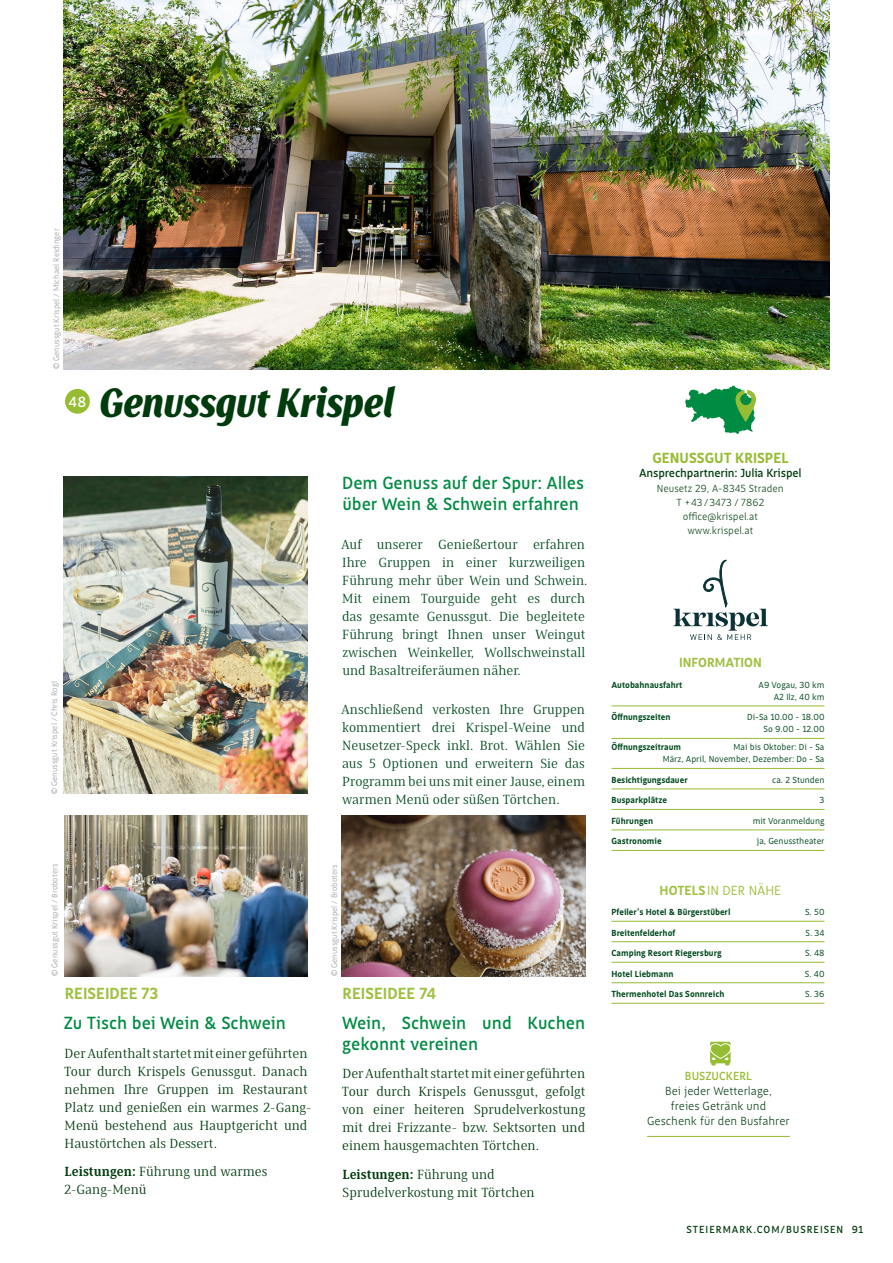
<style>
.page{position:relative;width:893px;height:1263px;background:#fff}
.page>*{position:absolute;margin:0;border:0;box-sizing:border-box;transform-origin:0 0}
.t1{font:italic 900 42px "Saya Semi Sans FY";letter-spacing:-.01em;color:#003b0d}
.t2{font:500 18px/21px "Saya FY";color:#008b43}
.t3{font:700 16.5px "Saya FY";color:#a0c144}
.t4{font:700 15px "Saya FY";color:#96bc33}
.t5{font:500 15px "Saya FY";color:#fff}
.t6{font:13.5px/18px "Saya Serif FY";color:#003b0d}
.t7{font:13.5px/18px "Saya Serif FY";color:#00491e}
.t8{font:13.5px "Saya FY";color:#a0c144}
.t9{font:700 13.5px "Saya FY";color:#a0c144}
.t10{font:300 12px/15px "Saya FY";color:#003b0d;text-align:center}
.t11{font:500 12px "Saya FY";letter-spacing:-.01em;color:#003b0d}
.t12{font:500 12px "Saya FY";color:#96bc33}
.t13{font:300 10.5px/14.2px "Saya FY";color:#003b0d;text-align:center}
.t14{font:500 10.5px "Saya FY";letter-spacing:.09em;color:#003b0d}
.t15{font:700 9px "Saya FY";color:#00491e}
.t16{font:9px/12px "Saya FY";color:#00491e;text-align:right}
.t17{font:300 8.25px "Saya FY";color:#939598}
.s1{font-weight:700}
</style>
<div class="page">
<img style="left:64px;top:476px;width:244px;height:317px">
<img style="left:64px;top:0;width:765px;height:370px">
<div style="left:66px;top:390px;width:23px;height:23px;background:#96bc33;border-radius:50%"></div>
<div style="left:65px;top:389px;width:25px;height:25px;border:2px solid #96bc33;border-radius:50%"></div>
<hr style="left:647px;top:1136px;width:143px;height:1px;background:#96bc33">
<svg style="left:710px;top:1042px;width:20px;height:23px"></svg>
<hr style="left:611px;top:705px;width:213px;height:1px;background:#96bc33">
<hr style="left:611px;top:738px;width:213px;height:1px;background:#96bc33">
<hr style="left:611px;top:768px;width:213px;height:1px;background:#96bc33">
<hr style="left:611px;top:788px;width:213px;height:1px;background:#96bc33">
<hr style="left:611px;top:809px;width:213px;height:1px;background:#96bc33">
<hr style="left:611px;top:829px;width:213px;height:1px;background:#96bc33">
<hr style="left:611px;top:850px;width:213px;height:1px;background:#96bc33">
<hr style="left:611px;top:921px;width:213px;height:1px;background:#96bc33">
<hr style="left:611px;top:941px;width:213px;height:1px;background:#96bc33">
<hr style="left:611px;top:962px;width:213px;height:1px;background:#96bc33">
<hr style="left:611px;top:982px;width:213px;height:1px;background:#96bc33">
<hr style="left:611px;top:1003px;width:213px;height:1px;background:#96bc33">
<svg style="left:685px;top:386px;width:71px;height:48px"></svg>
<svg style="left:673px;top:560px;width:95px;height:80px"></svg>
<img style="left:64px;top:815px;width:244px;height:161px">
<img style="left:342px;top:815px;width:244px;height:161px">
<p class="t17" style="left:52px;top:369px;width:142px;rotate:-90deg">© Genussgut Krispel / Michael Reidinger</p>
<p class="t5" style="left:69px;top:393px;width:19px">48</p>
<h1 class="t1" style="left:99px;top:376px;width:296px">Genussgut Krispel</h1>
<p class="t17" style="left:49px;top:794px;width:114px;rotate:-90deg">© Genussgut Krispel / Chris Rogl</p>
<h2 class="t2" style="left:342px;top:473px;width:243px">Dem Genuss auf der Spur: Alles über Wein &amp; Schwein erfahren</h2>
<p class="t7" style="left:341px;top:535px;width:248px">Auf unserer Genießertour erfahren Ihre Gruppen in einer kurzweiligen Führung mehr über Wein und Schwein.<br>Mit einem Tourguide geht es durch das gesamte Genussgut. Die begleitete Führung bringt Ihnen unser Weingut zwischen Weinkeller, Wollschweinstall und Basaltreiferäumen näher.</p>
<p class="t7" style="left:341px;top:700px;width:245px;text-align:justify">Anschließend verkosten Ihre Gruppen kommentiert drei Krispel-Weine und Neusetzer-Speck inkl. Brot. Wählen Sie aus 5 Optionen und erweitern Sie das Programm bei uns mit einer Jause, einem warmen Menü oder süßen Törtchen.</p>
<p class="t17" style="left:50px;top:976px;width:114px;rotate:-90deg">© Genussgut Krispel / Broboters</p>
<p class="t17" style="left:330px;top:976px;width:114px;rotate:-90deg">© Genussgut Krispel / Broboters</p>
<p class="t3" style="left:65px;top:983px;width:95px">REISEIDEE 73</p>
<h2 class="t2" style="left:64px;top:1012px;width:224px">Zu Tisch bei Wein &amp; Schwein</h2>
<p class="t6" style="left:64px;top:1044px;width:249px">Der Aufenthalt startet mit einer geführten Tour durch Krispels Genussgut. Danach nehmen Ihre Gruppen im Restaurant Platz und genießen ein warmes 2-Gang-Menü bestehend aus Hauptgericht und Haustörtchen als Dessert.</p>
<p class="t6" style="left:64px;top:1162px;width:205px"><span class="s1">Leistungen:</span> Führung und warmes<br>2-Gang-Menü</p>
<p class="t3" style="left:343px;top:983px;width:95px">REISEIDEE 74</p>
<h2 class="t2" style="left:342px;top:1012px;width:245px">Wein, Schwein und Kuchen gekonnt vereinen</h2>
<p class="t6" style="left:342px;top:1064px;width:245px;text-align:justify">Der Aufenthalt startet mit einer geführten Tour durch Krispels Genussgut, gefolgt von einer heiteren Sprudelverkostung mit drei Frizzante- bzw. Sektsorten und einem hausgemachten Törtchen.</p>
<p class="t6" style="left:342px;top:1165px;width:194px"><span class="s1">Leistungen:</span> Führung und<br>Sprudelverkostung mit Törtchen</p>
<p class="t4" style="left:652px;top:449px;width:138px">GENUSSGUT KRISPEL</p>
<p class="t11" style="left:639px;top:466px;width:164px">Ansprechpartnerin: Julia Krispel</p>
<p class="t13" style="left:657px;top:481px;width:129px">Neusetz 29, A-8345 Straden<br>T +43/3473 / 7862 office@krispel.at www.krispel.at</p>
<p class="t9" style="left:679px;top:654px;width:84px">INFORMATION</p>
<p class="t15" style="left:611px;top:679px;width:72px">Autobahnausfahrt</p>
<p class="t16" style="left:759px;top:679px;width:67px">A9 Vogau, 30 km<br>A2 Ilz, 40 km</p>
<p class="t15" style="left:611px;top:712px;width:61px">Öffnungszeiten</p>
<p class="t16" style="left:747px;top:711px;width:79px">Di-Sa 10.00 - 18.00<br>So 9.00 - 12.00</p>
<p class="t15" style="left:611px;top:742px;width:71px">Öffnungszeitraum</p>
<p class="t16" style="left:663px;top:741px;width:163px">Mai bis Oktober: Di - Sa<br>März, April, November, Dezember: Do - Sa</p>
<p class="t15" style="left:611px;top:774px;width:78px">Besichtigungsdauer</p>
<p class="t16" style="left:772px;top:774px;width:54px">ca. 2 Stunden</p>
<p class="t15" style="left:611px;top:795px;width:57px">Busparkplätze</p>
<p class="t16" style="left:820px;top:794px;width:6px">3</p>
<p class="t15" style="left:611px;top:815px;width:43px">Führungen</p>
<p class="t16" style="left:753px;top:815px;width:73px">mit Voranmeldung</p>
<p class="t15" style="left:611px;top:836px;width:52px">Gastronomie</p>
<p class="t16" style="left:757px;top:835px;width:69px">ja, Genusstheater</p>
<p class="t8" style="left:660px;top:882px;width:123px"><span class="s1">HOTELS</span>IN DER NÄHE</p>
<p class="t15" style="left:611px;top:907px;width:120px">Pfeiler‘s Hotel &amp; Bürgerstüberl</p>
<p class="t16" style="left:805px;top:906px;width:21px">S. 50</p>
<p class="t15" style="left:611px;top:927px;width:66px">Breitenfelderhof</p>
<p class="t16" style="left:805px;top:926px;width:21px">S. 34</p>
<p class="t15" style="left:611px;top:948px;width:111px">Camping Resort Riegersburg</p>
<p class="t16" style="left:805px;top:947px;width:21px">S. 48</p>
<p class="t15" style="left:611px;top:968px;width:64px">Hotel Liebmann</p>
<p class="t16" style="left:805px;top:967px;width:21px">S. 40</p>
<p class="t15" style="left:611px;top:989px;width:114px">Thermenhotel Das Sonnreich</p>
<p class="t16" style="left:805px;top:988px;width:21px">S. 36</p>
<p class="t12" style="left:685px;top:1069px;width:69px">BUSZUCKERL</p>
<p class="t10" style="left:647px;top:1084px;width:144px">Bei jeder Wetterlage,<br>freies Getränk und<br>Geschenk für den Busfahrer</p>
<p class="t14" style="left:686px;top:1223px;width:178px">STEIERMARK.COM/BUSREISEN 91</p>
</div>
